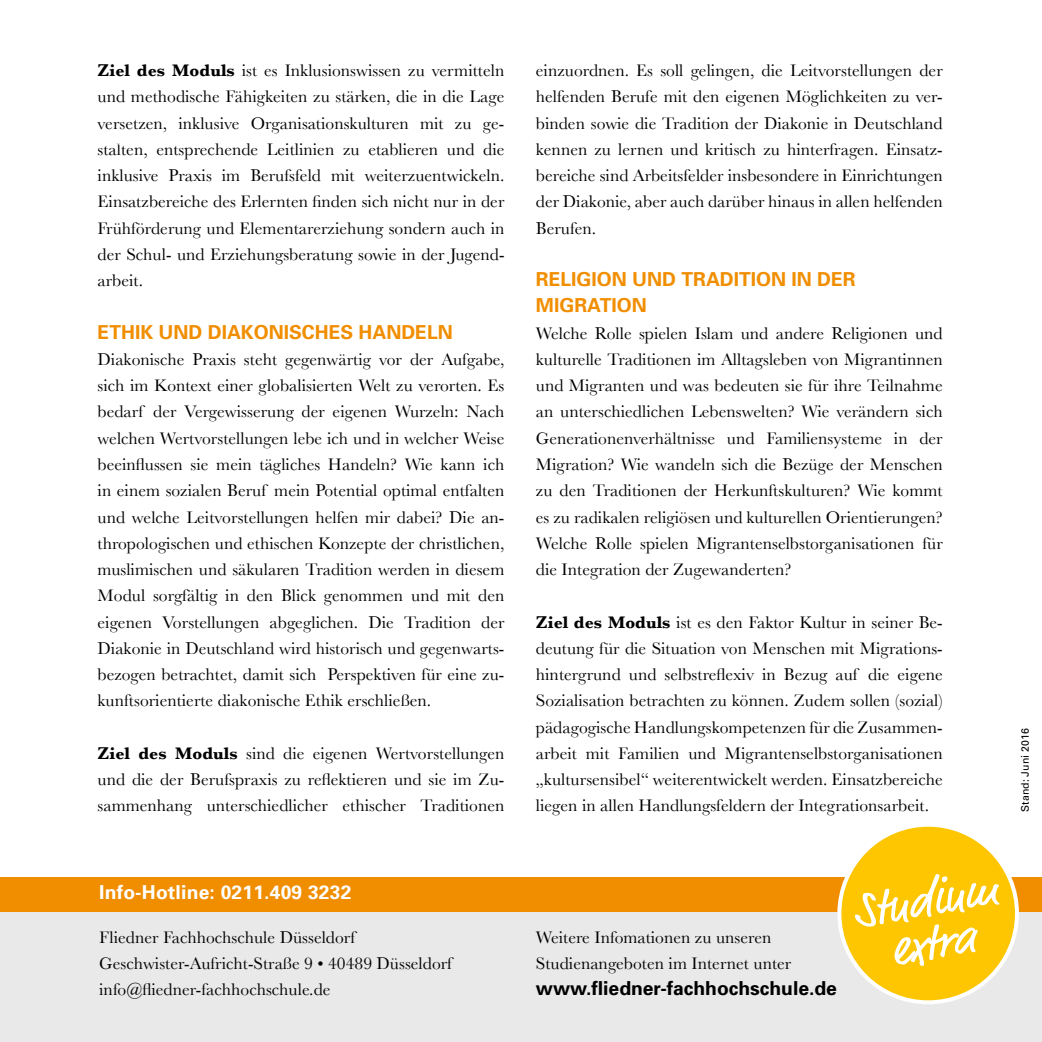
<style>
.page{position:relative;width:1042px;height:1042px;background:#fff}
.page>*{position:absolute;margin:0;border:0;box-sizing:border-box;transform-origin:0 0}
.t1{font:49.88px/43.8px "Market Web";color:#fff;text-align:center}
.t2{font:700 19.25px/26.2px "Univers";color:#f18e00}
.t3{font:700 19.25px "Univers";color:#000}
.t4{font:700 19.25px "Univers";letter-spacing:.01em;color:#fff}
.t5{font:17.5px/26.2px "Baskerville";letter-spacing:.005em;color:#000;text-align:justify}
.t6{font:10.5px "Univers";letter-spacing:.005em;color:#000}
.s1{font-weight:700}
</style>
<div class="page">
<div style="left:0;top:894px;width:1042px;height:148px;background:#e9e9ea"></div>
<div style="left:0;top:877px;width:1042px;height:34px;background:#f18e00"></div>
<div style="left:839px;top:825px;width:178px;height:177px;background:#fdc600;border-radius:50%"></div>
<div style="left:837px;top:823px;width:182px;height:181px;border:4px solid #fff;border-radius:50%"></div>
<p class="t5" style="left:98px;top:57px;width:408px"><span class="s1">Ziel des Moduls</span> ist es Inklusionswissen zu vermitteln und methodische Fähigkeiten zu stärken, die in die Lage versetzen, inklusive Organisationskulturen mit zu ge&shy;stalten, entsprechende Leitlinien zu etablieren und die inklusive Praxis im Berufsfeld mit weiterzuentwickeln.<br>Einsatzbereiche des Erlernten finden sich nicht nur in der Frühförderung und Elementarerziehung sondern auch in der Schul- und Erziehungsberatung sowie in der Jugend&shy;arbeit.</p>
<p class="t2" style="left:98px;top:319px;width:357px">ETHIK UND DIAKONISCHES HANDELN</p>
<p class="t5" style="left:98px;top:346px;width:408px">Diakonische Praxis steht gegenwärtig vor der Aufgabe, sich im Kontext einer globalisierten Welt zu verorten. Es bedarf der Vergewisserung der eigenen Wurzeln: Nach welchen Wertvorstellungen lebe ich und in welcher Weise beeinflussen sie mein tägliches Handeln? Wie kann ich in einem sozialen Beruf mein Potential optimal entfalten und welche Leitvorstellungen helfen mir dabei? Die an&shy;thropologischen und ethischen Konzepte der christlichen, muslimischen und säkularen Tradition werden in diesem Modul sorgfältig in den Blick genommen und mit den eigenen Vorstellungen abgeglichen. Die Tradition der Diakonie in Deutschland wird historisch und gegenwarts&shy;bezogen betrachtet, damit sich Perspektiven für eine zu&shy;kunftsorientierte diakonische Ethik erschließen.</p>
<p class="t5" style="left:98px;top:740px;width:408px"><span class="s1">Ziel des Moduls</span> sind die eigenen Wertvorstellungen und die der Berufspraxis zu reflektieren und sie im Zu&shy;sammenhang unterschiedlicher ethischer Traditionen</p>
<p class="t4" style="left:99px;top:880px;width:254px">Info-Hotline: 0211.409 3232</p>
<p class="t5" style="left:99px;top:923px;width:354px;text-align:left">Fliedner Fachhochschule Düsseldorf<br>Geschwister-Aufricht-Straße 9 • 40489 Düsseldorf info@fliedner-fachhochschule.de</p>
<p class="t5" style="left:536px;top:57px;width:408px">einzuordnen. Es soll gelingen, die Leitvorstellungen der helfenden Berufe mit den eigenen Möglichkeiten zu ver&shy;binden sowie die Tradition der Diakonie in Deutschland kennen zu lernen und kritisch zu hinterfragen. Einsatz&shy;bereiche sind Arbeitsfelder insbesondere in Einrichtungen der Diakonie, aber auch darüber hinaus in allen helfenden Berufen.</p>
<p class="t2" style="left:536px;top:266px;width:321px">RELIGION UND TRADITION IN DER<br>MIGRATION</p>
<p class="t5" style="left:536px;top:320px;width:408px">Welche Rolle spielen Islam und andere Religionen und kulturelle Traditionen im Alltagsleben von Migrantinnen und Migranten und was bedeuten sie für ihre Teilnahme an unterschiedlichen Lebenswelten? Wie verändern sich Generationenverhältnisse und Familiensysteme in der Migration? Wie wandeln sich die Bezüge der Menschen zu den Traditionen der Herkunftskulturen? Wie kommt es zu radikalen religiösen und kulturellen Orientierungen?<br>Welche Rolle spielen Migrantenselbstorganisationen für die Integration der Zugewanderten?</p>
<p class="t5" style="left:536px;top:608px;width:408px"><span class="s1">Ziel des Moduls</span> ist es den Faktor Kultur in seiner Be&shy;deutung für die Situation von Menschen mit Migrations&shy;hintergrund und selbstreflexiv in Bezug auf die eigene Sozialisation betrachten zu können. Zudem sollen (sozial) pädagogische Handlungskompetenzen für die Zusammen&shy;arbeit mit Familien und Migrantenselbstorganisationen „kultursensibel“ weiterentwickelt werden. Einsatzbereiche liegen in allen Handlungsfeldern der Integrationsarbeit.</p>
<p class="t6" style="left:1019px;top:812px;width:85px;rotate:-90deg">Stand: Juni 2016</p>
<p class="t5" style="left:536px;top:923px;width:257px">Weitere Infomationen zu unseren<br>Studienangeboten im Internet unter</p>
<p class="t3" style="left:536px;top:976px;width:302px">www.fliedner-fachhochschule.de</p>
<h1 class="t1" style="left:850px;top:894px;width:148px;rotate:-10deg">Studium extra</h1>
</div>
